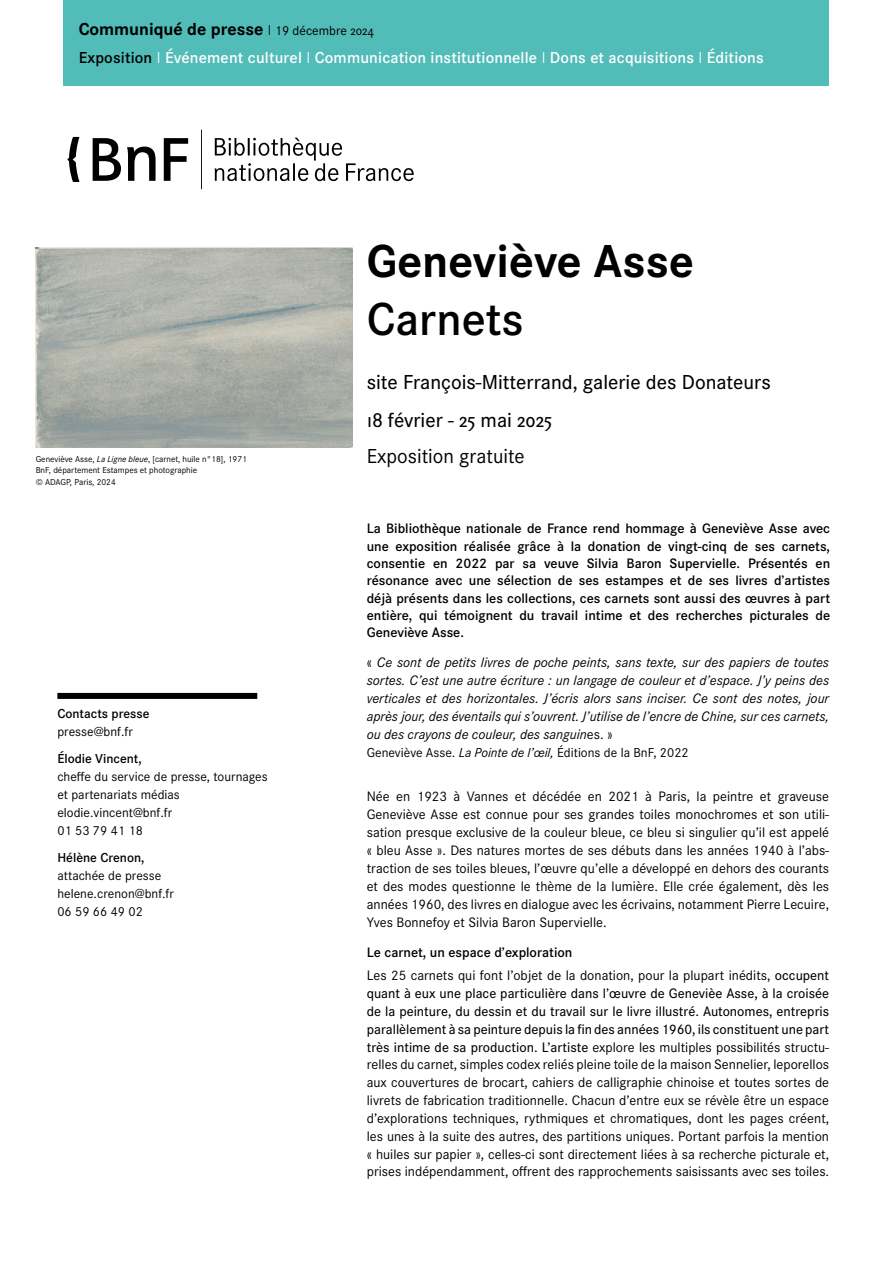
<style>
.page{position:relative;width:893px;height:1263px;background:#fff}
.page>*{position:absolute;margin:0;border:0;box-sizing:border-box;transform-origin:0 0}
.t1{font:700 48px "Corporate S";color:#000}
.t2{font:600 48px "Corporate S";color:#000}
.t3{font:500 21px "Corporate S";color:#000}
.t4{font:21px "Corporate S";color:#000}
.t5{font:700 18px "Corporate S";color:#000}
.t6{font:600 16.5px "Corporate S";letter-spacing:.01em;color:#fff}
.Texte_courant{font:14.25px/17.9px "Corporate S";color:#000;text-align:justify}
.Texte_courant-2{font:600 14.25px/17.2px "Corporate S";color:#000;text-align:justify}
.Texte_courant-3{font:italic 14.25px/18px "Corporate S";color:#000;text-align:justify}
.Texte_courant-4{font:13.5px/18px "Corporate S";color:#000}
.t7{font:600 13.5px "Corporate S";color:#000}
.Texte_courant-5{font:9px "Corporate S";color:#000}
.s1{font-weight:300;font-size:15px}
.s2{font-weight:400;font-size:13.5px}
.s3{color:#000}
.s4{font-weight:300}
.s5{font-style:italic}
.s6{font-style:normal}
.s7{font-weight:500}
</style>
<div class="page">
<div style="left:64px;top:0;width:765px;height:85px;background:#51bcb8"></div>
<svg style="left:67px;top:130px;width:347px;height:59px"></svg>
<div style="left:57px;top:693px;width:200px;height:6px;background:#000"></div>
<img style="left:36px;top:248px;width:316px;height:200px">
<p class="t5" style="left:79px;top:19px;width:297px">Communiqué de presse <span class="s1">I</span> <span class="s2">19 décembre 2024</span></p>
<p class="t6" style="left:79px;top:48px;width:687px"><span class="s3">Exposition</span> <span class="s4">I</span> Événement culturel <span class="s4">I</span> Communication institutionnelle <span class="s4">I</span> Dons et acquisitions <span class="s4">I</span> Éditions</p>
<p class="Texte_courant-5" style="left:36px;top:454px;width:213px">Geneviève Asse, <span class="s5">La Ligne bleue</span>, [carnet, huile n°18], 1971</p>
<p class="Texte_courant-5" style="left:36px;top:464px;width:163px">BnF, département Estampes et photographie</p>
<p class="Texte_courant-5" style="left:36px;top:477px;width:82px">© ADAGP, Paris, 2024</p>
<p class="t7" style="left:57px;top:706px;width:94px">Contacts presse</p>
<p class="Texte_courant-4" style="left:57px;top:722px;width:77px">presse@bnf.fr</p>
<p class="t7" style="left:57px;top:751px;width:86px">Élodie Vincent,</p>
<p class="Texte_courant-4" style="left:57px;top:767px;width:212px">cheffe du service de presse, tournages et partenariats médias</p>
<p class="Texte_courant-4" style="left:57px;top:803px;width:116px">elodie.vincent@bnf.fr</p>
<p class="Texte_courant-4" style="left:57px;top:821px;width:87px">01 53 79 41 18</p>
<p class="t7" style="left:57px;top:850px;width:89px">Hélène Crenon,</p>
<p class="Texte_courant-4" style="left:57px;top:866px;width:105px">attachée de presse</p>
<p class="Texte_courant-4" style="left:57px;top:884px;width:118px">helene.crenon@bnf.fr</p>
<p class="Texte_courant-4" style="left:57px;top:902px;width:87px">06 59 66 49 02</p>
<p class="t1" style="left:367px;top:234px;width:328px">Geneviève Asse</p>
<p class="t2" style="left:367px;top:291px;width:158px">Carnets</p>
<p class="t3" style="left:367px;top:370px;width:406px">site François-Mitterrand, galerie des Donateurs</p>
<p class="t3" style="left:367px;top:408px;width:187px">18 février - 25 mai 2025</p>
<p class="t4" style="left:367px;top:444px;width:159px">Exposition gratuite</p>
<p class="Texte_courant-2" style="left:367px;top:520px;width:465px">La Bibliothèque nationale de France rend hommage à Geneviève Asse avec une exposition réalisée grâce à la donation de vingt-cinq de ses carnets, consentie en 2022 par sa veuve Silvia Baron Supervielle. Présentés en résonance avec une sélection de ses estampes et de ses livres d’artistes déjà présents dans les collections, ces carnets sont aussi des œuvres à part entière, qui témoignent du travail intime et des recherches picturales de Geneviève Asse.</p>
<p class="Texte_courant-3" style="left:367px;top:653px;width:464px"><span class="s6">«</span> Ce sont de petits livres de poche peints, sans texte, sur des papiers de toutes sortes. C’est une autre écriture : un langage de couleur et d’espace. J’y peins des verticales et des horizontales. J’écris alors sans inciser. Ce sont des notes, jour après jour, des éventails qui s’ouvrent. J’utilise de l’encre de Chine, sur ces carnets, ou des crayons de couleur, des sanguin<span class="s6">es. »</span></p>
<p class="Texte_courant-4" style="left:367px;top:743px;width:323px">Geneviève Asse. <span class="s5">La Pointe de l’œil,</span> Éditions de la BnF, 2022</p>
<p class="Texte_courant" style="left:367px;top:787px;width:464px">Née en 1923 à Vannes et décédée en 2021 à Paris, la peintre et graveuse Geneviève Asse est connue pour ses grandes toiles monochromes et son utili&shy;sation presque exclusive de la couleur bleue, ce bleu si singulier qu’il est appelé « bleu Asse ». Des natures mortes de ses débuts dans les années 1940 à l’abs&shy;traction de ses toiles bleues, l’œuvre qu’elle a développé en dehors des courants et des modes questionne le thème de la lumière. Elle crée également, dès les années 1960, des livres en dialogue avec les écrivains, notamment Pierre Lecuire, Yves Bonnefoy et Silvia Baron Supervielle.</p>
<p class="Texte_courant-2" style="left:367px;top:944px;width:207px">Le carnet, un espace d’exploration</p>
<p class="Texte_courant" style="left:367px;top:966px;width:464px">Les 25 carnets qui font l’objet de la donation, pour la plupart inédits, <span class="s7">occupent quant à eux une place particulière dans l’œuvre de Genevièe Asse, à la croisée de la peinture, du dessin et du travail sur le livre illustré. Autonomes, entrepris parallèlement à sa peinture depuis la fin des années 1960, ils constituent une part très intime de sa production. L’artiste</span> explore les multiples possibilités structu&shy;relles du carnet, simples codex reliés pleine toile de la maison Sennelier, leporellos aux couvertures de brocart, cahiers de calligraphie chinoise et toutes sortes de livrets de fabrication traditionnelle. Chacun d’entre eux se révèle être un espace d’explorations techniques, rythmiques et chromatiques, dont les pages créent, les unes à la suite des autres, des partitions uniques. Portant parfois la mention « huiles sur papier », celles-ci sont directement liées à sa recherche picturale et, prises indépendamment, offrent des rapprochements saisissants avec ses toiles.</p>
</div>
